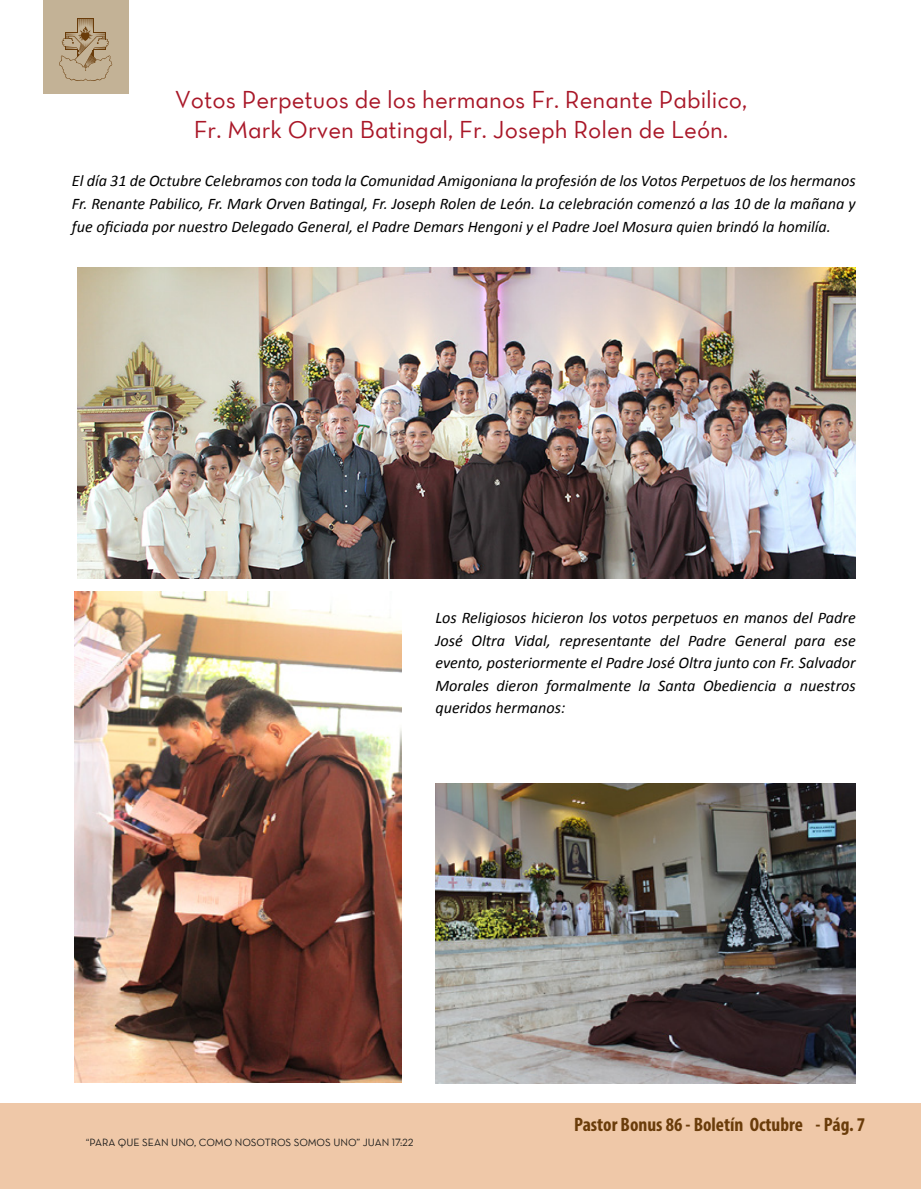
<style>
.page{position:relative;width:923px;height:1189px;background:#fff}
.page>*{position:absolute;margin:0;border:0;box-sizing:border-box;transform-origin:0 0}
.t1{font:24.9px/29.8px "Neutra Text Book Alt";color:#a91728;text-align:center}
.t2{font:700 condensed 19.5px "Myriad Pro";color:#6a3c0a}
.t3{font:italic 16.2px/22.5px "Calibri";color:#000;text-align:justify}
.t4{font:10.65px "Neutra Text Book Alt";color:#1d1d1b}
</style>
<div class="page">
<div style="left:0;top:1103px;width:920px;height:85px;background:#efc8a8"></div>
<div style="left:44px;top:0;width:85px;height:94px;background:#c3b296"></div>
<svg style="left:59px;top:18px;width:53px;height:63px"></svg>
<img style="left:74px;top:592px;width:327px;height:490px">
<img style="left:77px;top:268px;width:778px;height:310px">
<img style="left:435px;top:783px;width:420px;height:300px">
<h1 class="t1" style="left:175px;top:84px;width:574px">Votos Perpetuos de los hermanos Fr. Renante Pabilico,<br>Fr. Mark Orven Batingal, Fr. Joseph Rolen de León.</h1>
<p class="t3" style="left:72px;top:169px;width:785px">El día 31 de Octubre Celebramos con toda la Comunidad Amigoniana la profesión de los Votos Perpetuos de los hermanos Fr. Renante Pabilico, Fr. Mark Orven Batingal, Fr. Joseph Rolen de León. La celebración comenzó a las 10 de la mañana y fue oficiada por nuestro Delegado General, el Padre Demars Hengoni y el Padre Joel Mosura quien brindó la homilía.</p>
<p class="t3" style="left:435px;top:606px;width:422px">Los Religiosos hicieron los votos perpetuos en manos del Padre José Oltra Vidal, representante del Padre General para ese evento, posteriormente el Padre José Oltra junto con Fr. Salvador Morales dieron formalmente la Santa Obediencia a nuestros queridos hermanos:</p>
<p class="t4" style="left:86px;top:1135px;width:329px">“PARA QUE SEAN UNO, COMO NOSOTROS SOMOS UNO” JUAN 17:22</p>
<p class="t2" style="left:574px;top:1111px;width:293px">Pastor Bonus 86 - Boletín Octubre - Pág. 7</p>
</div>
